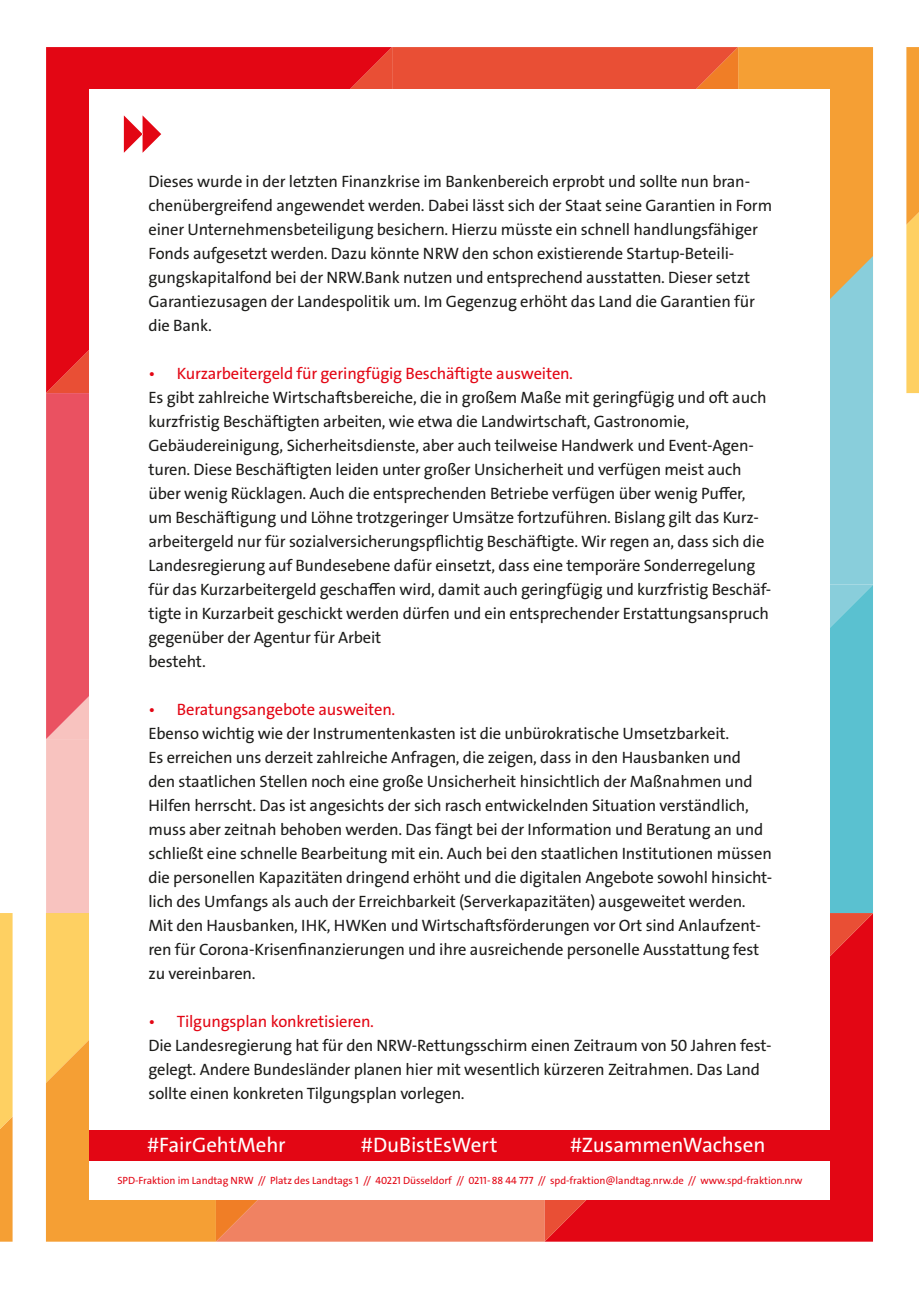
<style>
.page{position:relative;width:919px;height:1289px;background:#fff}
.page>*{position:absolute;margin:0;border:0;box-sizing:border-box;transform-origin:0 0}
.t1{font:21px "The Sans LP5 Plain";letter-spacing:-.005em;color:#fff}
.t2{font:16.5px/24px "The Sans LP5 Plain";letter-spacing:-.01em;color:#1d1d1b}
.t3{font:16.5px "The Sans LP5 Plain";letter-spacing:-.01em;color:#e30614}
.t4{font:10.5px "The Sans LP5 Plain";letter-spacing:-.005em;color:#e30614}
</style>
<div class="page">
<svg style="left:738px;top:47px;width:180px;height:165px;fill:#f59f34"></svg>
<svg style="left:47px;top:47px;width:345px;height:346px;background:#e30a16"></svg>
<div style="left:47px;top:393px;width:42px;height:346px;background:#ea5161"></div>
<svg style="left:830px;top:212px;width:88px;height:181px"></svg>
<svg style="left:392px;top:47px;width:346px;height:42px;background:#e95234"></svg>
<div style="left:47px;top:739px;width:42px;height:174px;background:#f8c3bf"></div>
<svg style="left:0;top:1128px;width:216px;height:113px;fill:#f59f34"></svg>
<svg style="left:544px;top:913px;width:328px;height:328px;background:#e4101b"></svg>
<svg style="left:830px;top:584px;width:42px;height:329px;background:#5dc1d0"></svg>
<svg style="left:0;top:913px;width:89px;height:215px"></svg>
<div style="left:216px;top:1200px;width:328px;height:41px;background:#f08262"></div>
<svg style="left:830px;top:256px;width:42px;height:328px;background:#90cacf"></svg>
<div style="left:89px;top:89px;width:740px;height:1110px;background:#fff"></div>
<div style="left:89px;top:1129px;width:741px;height:31px;background:#e30614"></div>
<svg style="left:124px;top:115px;width:37px;height:38px"></svg>
<p class="t2" style="left:148px;top:169px;width:625px">Dieses wurde in der letzten Finanzkrise im Bankenbereich erprobt und sollte nun bran&shy;chenübergreifend angewendet werden. Dabei lässt sich der Staat seine Garantien in Form einer Unternehmensbeteiligung besichern. Hierzu müsste ein schnell handlungsfähiger Fonds aufgesetzt werden. Dazu könnte NRW den schon existierende Startup-Beteili&shy;gungskapitalfond bei der NRW.Bank nutzen und entsprechend ausstatten. Dieser setzt Garantiezusagen der Landespolitik um. Im Gegenzug erhöht das Land die Garantien für die Bank.</p>
<p class="t3" style="left:148px;top:363px;width:426px">• Kurzarbeitergeld für geringfügig Beschäftigte ausweiten.</p>
<p class="t2" style="left:148px;top:385px;width:619px">Es gibt zahlreiche Wirtschaftsbereiche, die in großem Maße mit geringfügig und oft auch kurzfristig Beschäftigten arbeiten, wie etwa die Landwirtschaft, Gastronomie,</p>
<p class="t2" style="left:148px;top:433px;width:624px">Gebäudereinigung, Sicherheitsdienste, aber auch teilweise Handwerk und Event-Agen&shy;turen. Diese Beschäftigten leiden unter großer Unsicherheit und verfügen meist auch über wenig Rücklagen. Auch die entsprechenden Betriebe verfügen über wenig Puffer, um Beschäftigung und Löhne trotzgeringer Umsätze fortzuführen. Bislang gilt das Kurz&shy;arbeitergeld nur für sozialversicherungspflichtig Beschäftigte. Wir regen an, dass sich die Landesregierung auf Bundesebene dafür einsetzt, dass eine temporäre Sonderregelung für das Kurzarbeitergeld geschaffen wird, damit auch geringfügig und kurzfristig Beschäf&shy;tigte in Kurzarbeit geschickt werden dürfen und ein entsprechender Erstattungsanspruch gegenüber der Agentur für Arbeit</p>
<p class="t2" style="left:148px;top:649px;width:59px">besteht.</p>
<p class="t3" style="left:148px;top:699px;width:248px">• Beratungsangebote ausweiten.</p>
<p class="t2" style="left:148px;top:721px;width:625px">Ebenso wichtig wie der Instrumentenkasten ist die unbürokratische Umsetzbarkeit.<br>Es erreichen uns derzeit zahlreiche Anfragen, die zeigen, dass in den Hausbanken und<br>den staatlichen Stellen noch eine große Unsicherheit hinsichtlich der Maßnahmen und Hilfen herrscht. Das ist angesichts der sich rasch entwickelnden Situation verständlich, muss aber zeitnah behoben werden. Das fängt bei der Information und Beratung an und schließt eine schnelle Bearbeitung mit ein. Auch bei den staatlichen Institutionen müssen die personellen Kapazitäten dringend erhöht und die digitalen Angebote sowohl hinsicht&shy;lich des Umfangs als auch der Erreichbarkeit (Serverkapazitäten) ausgeweitet werden.<br>Mit den Hausbanken, IHK, HWKen und Wirtschaftsförderungen vor Ort sind Anlaufzent&shy;ren für Corona-Krisenfinanzierungen und ihre ausreichende personelle Ausstattung fest zu vereinbaren.</p>
<p class="t3" style="left:148px;top:1011px;width:227px">• Tilgungsplan konkretisieren.</p>
<p class="t2" style="left:148px;top:1033px;width:624px">Die Landesregierung hat für den NRW-Rettungsschirm einen Zeitraum von 50 Jahren fest&shy;gelegt. Andere Bundesländer planen hier mit wesentlich kürzeren Zeitrahmen. Das Land sollte einen konkreten Tilgungsplan vorlegen.</p>
<p class="t1" style="left:147px;top:1131px;width:140px">#FairGehtMehr</p>
<p class="t1" style="left:361px;top:1131px;width:138px">#DuBistEsWert</p>
<p class="t1" style="left:570px;top:1131px;width:197px">#ZusammenWachsen</p>
<p class="t4" style="left:117px;top:1173px;width:686px">SPD-Fraktion im Landtag NRW // Platz des Landtags 1 // 40221 Düsseldorf // 0211-88 44 777 // spd-fraktion@landtag.nrw.de // www.spd-fraktion.nrw</p>
</div>
